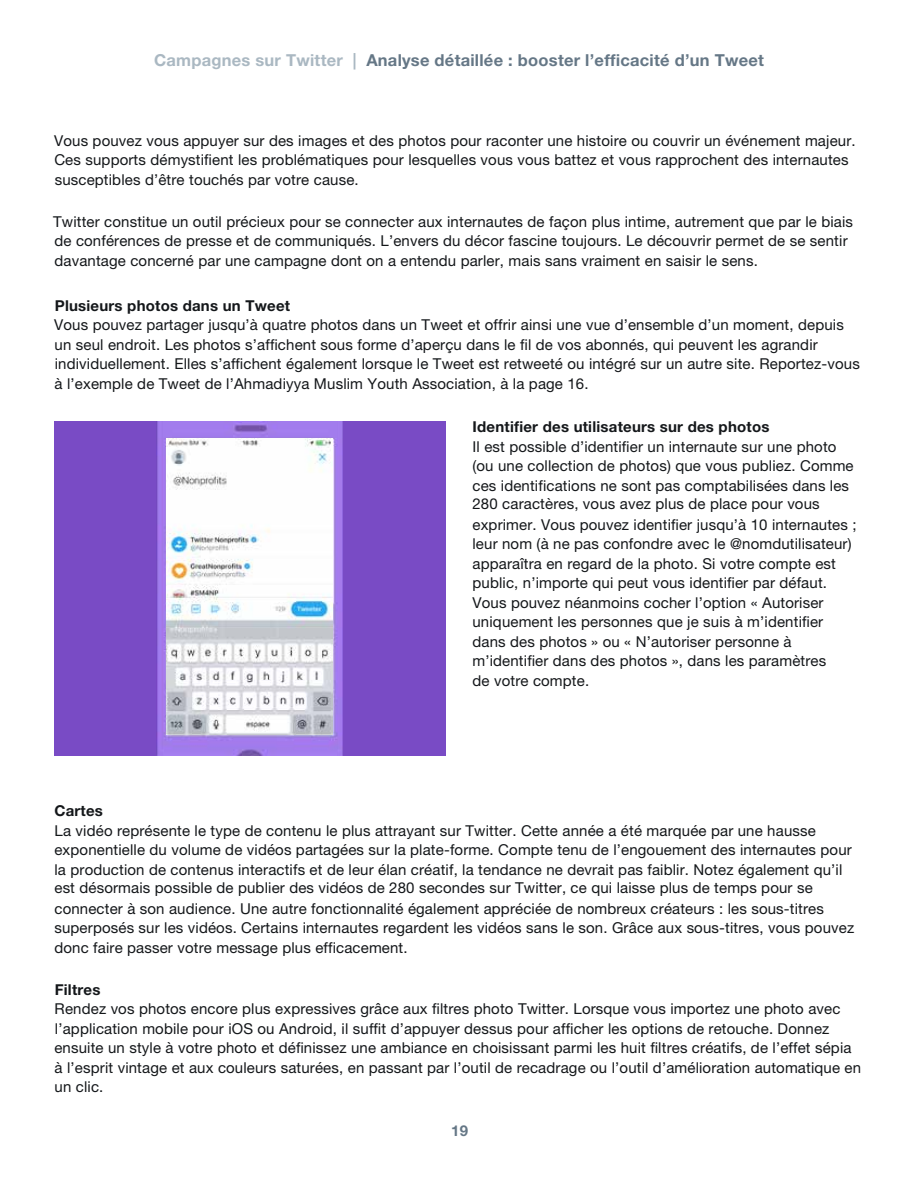
<style>
.page{position:relative;width:918px;height:1188px;background:#fff}
.page>*{position:absolute;margin:0;border:0;box-sizing:border-box;transform-origin:0 0}
.t1{font:700 16.5px "Helvetica Neue LT Pro";letter-spacing:.015em;color:#657786}
.t2{font:15px/19.5px "Helvetica Neue LT Pro";letter-spacing:.01em;color:#14171a}
.t3{font:700 15px "Helvetica Neue LT Pro";letter-spacing:.015em;color:#14171a}
.t4{font:700 15px "Helvetica Neue LT Pro";color:#657786}
.s1{color:#aab8c2}
</style>
<div class="page">
<div style="left:54px;top:422px;width:392px;height:334px;background:#794bc5"></div>
<img style="left:157px;top:422px;width:186px;height:334px">
<img style="left:166px;top:438px;width:167px;height:296px">
<p class="t1" style="left:154px;top:50px;width:612px"><span class="s1">Campagnes sur Twitter |</span> Analyse détaillée : booster l’efficacité d’un Tweet</p>
<p class="t2" style="left:54px;top:130px;width:803px">Vous pouvez vous appuyer sur des images et des photos pour raconter une histoire ou couvrir un événement majeur.<br>Ces supports démystifient les problématiques pour lesquelles vous vous battez et vous rapprochent des internautes susceptibles d’être touchés par votre cause.</p>
<p class="t2" style="left:53px;top:211px;width:801px">Twitter constitue un outil précieux pour se connecter aux internautes de façon plus intime, autrement que par le biais de conférences de presse et de communiqués. L’envers du décor fascine toujours. Le découvrir permet de se sentir davantage concerné par une campagne dont on a entendu parler, mais sans vraiment en saisir le sens.</p>
<p class="t3" style="left:55px;top:296px;width:237px">Plusieurs photos dans un Tweet</p>
<p class="t2" style="left:54px;top:315px;width:807px">Vous pouvez partager jusqu’à quatre photos dans un Tweet et offrir ainsi une vue d’ensemble d’un moment, depuis un seul endroit. Les photos s’affichent sous forme d’aperçu dans le fil de vos abonnés, qui peuvent les agrandir individuellement. Elles s’affichent également lorsque le Tweet est retweeté ou intégré sur un autre site. Reportez-vous à l’exemple de Tweet de l’Ahmadiyya Muslim Youth Association, à la page 16.</p>
<p class="t3" style="left:472px;top:418px;width:298px">Identifier des utilisateurs sur des photos</p>
<p class="t2" style="left:472px;top:437px;width:383px">Il est possible d’identifier un internaute sur une photo (ou une collection de photos) que vous publiez. Comme ces identifications ne sont pas comptabilisées dans les 280 caractères, vous avez plus de place pour vous</p>
<p class="t2" style="left:472px;top:514px;width:386px">exprimer. Vous pouvez identifier jusqu’à 10 internautes ; leur nom (à ne pas confondre avec le @nomdutilisateur) apparaîtra en regard de la photo. Si votre compte est public, n’importe qui peut vous identifier par défaut.<br>Vous pouvez néanmoins cocher l’option « Autoriser uniquement les personnes que je suis à m’identifier dans des photos » ou « N’autoriser personne à m’identifier dans des photos », dans les paramètres<br>de votre compte.</p>
<p class="t3" style="left:54px;top:802px;width:50px">Cartes</p>
<p class="t2" style="left:54px;top:821px;width:799px">La vidéo représente le type de contenu le plus attrayant sur Twitter. Cette année a été marquée par une hausse exponentielle du volume de vidéos partagées sur la plate-forme. Compte tenu de l’engouement des internautes pour la production de contenus interactifs et de leur élan créatif, la tendance ne devrait pas faiblir. Notez également qu’il est désormais possible de publier des vidéos de 280 secondes sur Twitter, ce qui laisse plus de temps pour se</p>
<p class="t2" style="left:54px;top:898px;width:801px">connecter à son audience. Une autre fonctionnalité également appréciée de nombreux créateurs : les sous-titres superposés sur les vidéos. Certains internautes regardent les vidéos sans le son. Grâce aux sous-titres, vous pouvez donc faire passer votre message plus efficacement.</p>
<p class="t3" style="left:55px;top:980px;width:47px">Filtres</p>
<p class="t2" style="left:54px;top:999px;width:808px">Rendez vos photos encore plus expressives grâce aux filtres photo Twitter. Lorsque vous importez une photo avec l’application mobile pour iOS ou Android, il suffit d’appuyer dessus pour afficher les options de retouche. Donnez ensuite un style à votre photo et définissez une ambiance en choisissant parmi les huit filtres créatifs, de l’effet sépia à l’esprit vintage et aux couleurs saturées, en passant par l’outil de recadrage ou l’outil d’amélioration automatique en un clic.</p>
<p class="t4" style="left:451px;top:1122px;width:18px">19</p>
</div>
